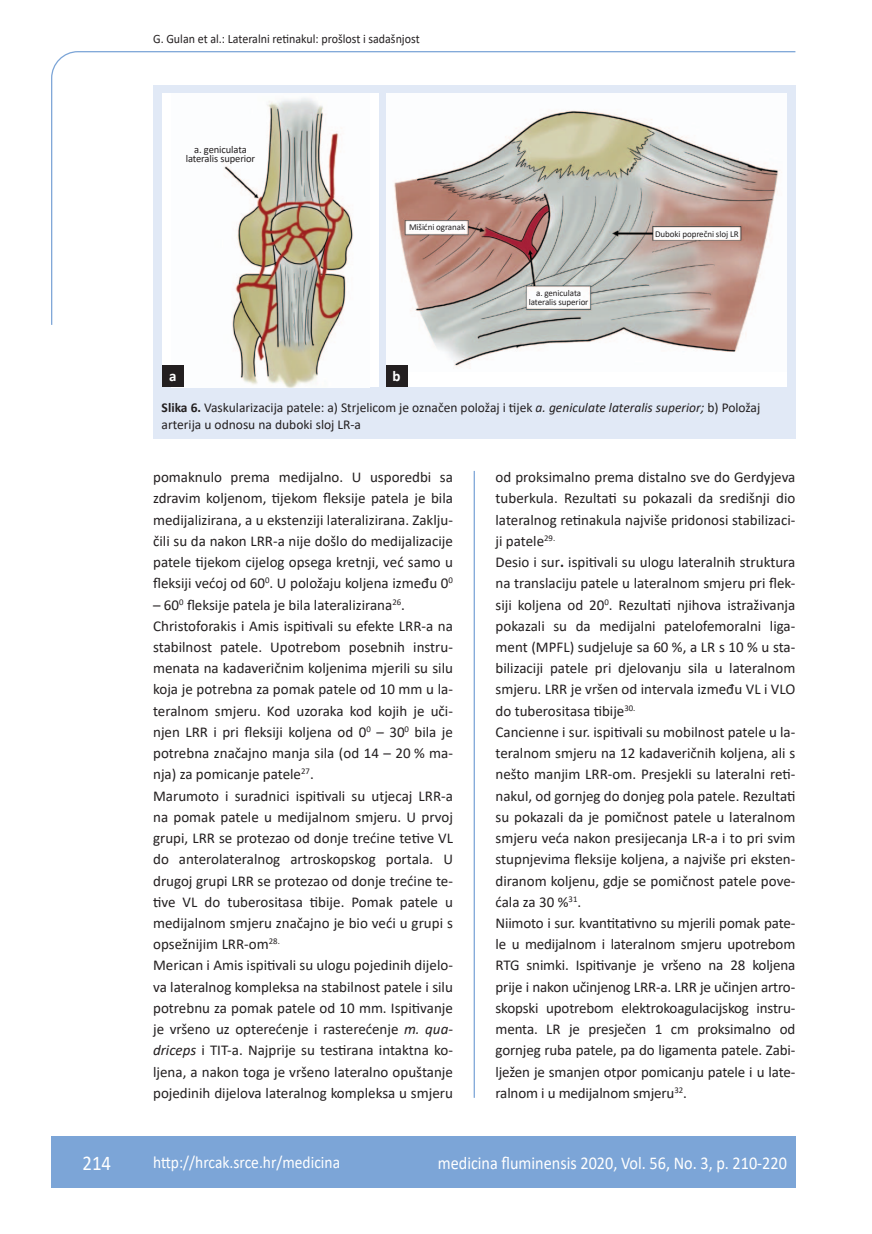
<style>
.page{position:relative;width:872px;height:1234px;background:#fff}
.page>*{position:absolute;margin:0;border:0;box-sizing:border-box;transform-origin:0 0}
.t1{font:21px "Calibri";color:#fff;scale:.9 1}
.t2{font:18px "Calibri";color:#fff;scale:.9 1}
.t3{font:17.25px "Calibri";color:#fff;scale:.9 1}
.osnovni_tekst{font:15px/21.1px "Calibri";color:#231f20;text-align:justify}
.slika{font:700 15px "Calibri";color:#fff}
.potpis_slika{font:13.5px/16.5px "Calibri";color:#231f20}
.glava{font:12.75px "Calibri";color:#231f20;scale:.94 1}
.potpis_slika-2{font:10.5px/9px "Calibri";letter-spacing:-.01em;color:#231f20;text-align:center}
.potpis_slika-3{font:9px/9px "Calibri";letter-spacing:-.01em;color:#231f20;text-align:center}
.s1{font-weight:700}
.s2{font-style:italic}
</style>
<div class="page">
<svg style="left:51px;top:51px;width:745px;height:275px"></svg>
<hr style="left:473px;top:471px;width:2px;height:626px;background:#7ca5d7">
<div style="left:51px;top:1135px;width:744px;height:51px;background:#7ca5d7"></div>
<div style="left:153px;top:85px;width:642px;height:353px;background:#e1e9f6"></div>
<div style="left:162px;top:94px;width:217px;height:293px;background:#fff"></div>
<img style="left:172px;top:98px;width:182px;height:289px">
<div style="left:386px;top:94px;width:400px;height:293px;background:#fff"></div>
<img style="left:386px;top:110px;width:394px;height:261px">
<div style="left:162px;top:366px;width:22px;height:21px;background:#231f20"></div>
<div style="left:386px;top:366px;width:21px;height:21px;background:#231f20"></div>
<p class="glava" style="left:153px;top:29px;width:285px">G. Gulan et al.: Lateralni retinakul: prošlost i sadašnjost</p>
<p class="potpis_slika-2" style="left:186px;top:145px;width:71px">a. geniculata lateralis superior</p>
<p class="potpis_slika-3" style="left:409px;top:222px;width:58px">Mišićni ogranak</p>
<p class="slika" style="left:169px;top:365px;width:9px">a</p>
<p class="slika" style="left:392px;top:365px;width:10px">b</p>
<p class="potpis_slika-3" style="left:529px;top:288px;width:61px">a. geniculata lateralis superior</p>
<p class="potpis_slika-3" style="left:655px;top:229px;width:85px">Duboki poprečni sloj LR</p>
<p class="potpis_slika" style="left:162px;top:399px;width:600px"><span class="s1">Slika 6.</span> Vaskularizacija patele: a) Strjelicom je označen položaj i tijek <span class="s2">a. geniculate lateralis superior;</span> b) Položaj arterija u odnosu na duboki sloj LR-a</p>
<p class="osnovni_tekst" style="left:153px;top:466px;width:301px">pomaknulo prema medijalno. U usporedbi sa zdravim koljenom, tijekom fleksije patela je bila medijalizirana, a u ekstenziji lateralizirana. Zaklju&shy;čili su da nakon LRR-a nije došlo do medijalizacije patele tijekom cijelog opsega kretnji, već samo u fleksiji većoj od 60<sup>0</sup>. U položaju koljena između 0<sup>0</sup></p>
<p class="osnovni_tekst" style="left:153px;top:593px;width:253px">– 60<sup>0</sup> fleksije patela je bila lateralizirana<sup>26</sup>.</p>
<p class="osnovni_tekst" style="left:153px;top:614px;width:301px">Christoforakis i Amis ispitivali su efekte LRR-a na stabilnost patele. Upotrebom posebnih instru&shy;menata na kadaveričnim koljenima mjerili su silu koja je potrebna za pomak patele od 10 mm u la&shy;teralnom smjeru. Kod uzoraka kod kojih je uči&shy;njen LRR i pri fleksiji koljena od 0<sup>0</sup> – 30<sup>0</sup> bila je potrebna značajno manja sila (od 14 – 20 % ma&shy;nja) za pomicanje patele<sup>27</sup>.</p>
<p class="osnovni_tekst" style="left:153px;top:784px;width:301px">Marumoto i suradnici ispitivali su utjecaj LRR-a na pomak patele u medijalnom smjeru. U prvoj grupi, LRR se protezao od donje trećine tetive VL do anterolateralnog artroskopskog portala. U drugoj grupi LRR se protezao od donje trećine te&shy;tive VL do tuberositasa tibije. Pomak patele u medijalnom smjeru značajno je bio veći u grupi s opsežnijim LRR-om<sup>28.</sup></p>
<p class="osnovni_tekst" style="left:153px;top:954px;width:301px">Merican i Amis ispitivali su ulogu pojedinih dijelo&shy;va lateralnog kompleksa na stabilnost patele i silu potrebnu za pomak patele od 10 mm. Ispitivanje je vršeno uz opterećenje i rasterećenje <span class="s2">m. qua&shy;driceps</span> i TIT-a. Najprije su testirana intaktna ko&shy;ljena, a nakon toga je vršeno lateralno opuštanje pojedinih dijelova lateralnog kompleksa u smjeru</p>
<p class="osnovni_tekst" style="left:495px;top:466px;width:301px">od proksimalno prema distalno sve do Gerdyjeva tuberkula. Rezultati su pokazali da središnji dio lateralnog retinakula najviše pridonosi stabilizaci&shy;ji patele<sup>29.</sup></p>
<p class="osnovni_tekst" style="left:495px;top:551px;width:301px">Desio i sur<span class="s1">.</span> ispitivali su ulogu lateralnih struktura na translaciju patele u lateralnom smjeru pri flek&shy;siji koljena od 20<sup>0</sup>. Rezultati njihova istraživanja pokazali su da medijalni patelofemoralni liga&shy;ment (MPFL) sudjeluje sa 60 %, a LR s 10 % u sta&shy;bilizaciji patele pri djelovanju sila u lateralnom smjeru. LRR je vršen od intervala između VL i VLO do tuberositasa tibije<sup>30.</sup></p>
<p class="osnovni_tekst" style="left:495px;top:720px;width:301px">Cancienne i sur. ispitivali su mobilnost patele u la&shy;teralnom smjeru na 12 kadaveričnih koljena, ali s nešto manjim LRR-om. Presjekli su lateralni reti&shy;nakul, od gornjeg do donjeg pola patele. Rezultati su pokazali da je pomičnost patele u lateralnom smjeru veća nakon presijecanja LR-a i to pri svim stupnjevima fleksije koljena, a najviše pri eksten&shy;diranom koljenu, gdje se pomičnost patele pove&shy;ćala za 30 %<sup>31</sup>.</p>
<p class="osnovni_tekst" style="left:495px;top:911px;width:301px">Niimoto i sur. kvantitativno su mjerili pomak pate&shy;le u medijalnom i lateralnom smjeru upotrebom RTG snimki. Ispitivanje je vršeno na 28 koljena prije i nakon učinjenog LRR-a. LRR je učinjen artro&shy;skopski upotrebom elektrokoagulacijskog instru&shy;menta. LR je presječen 1 cm proksimalno od gornjeg ruba patele, pa do ligamenta patele. Zabi&shy;lježen je smanjen otpor pomicanju patele i u late&shy;ralnom i u medijalnom smjeru<sup>32</sup>.</p>
<p class="t1" style="left:82px;top:1147px;width:33px">214</p>
<p class="t3" style="left:153px;top:1149px;width:209px">http://hrcak.srce.hr/medicina</p>
<p class="t2" style="left:438px;top:1149px;width:389px">medicina fluminensis 2020, Vol. 56, No. 3, p. 210-220</p>
</div>
